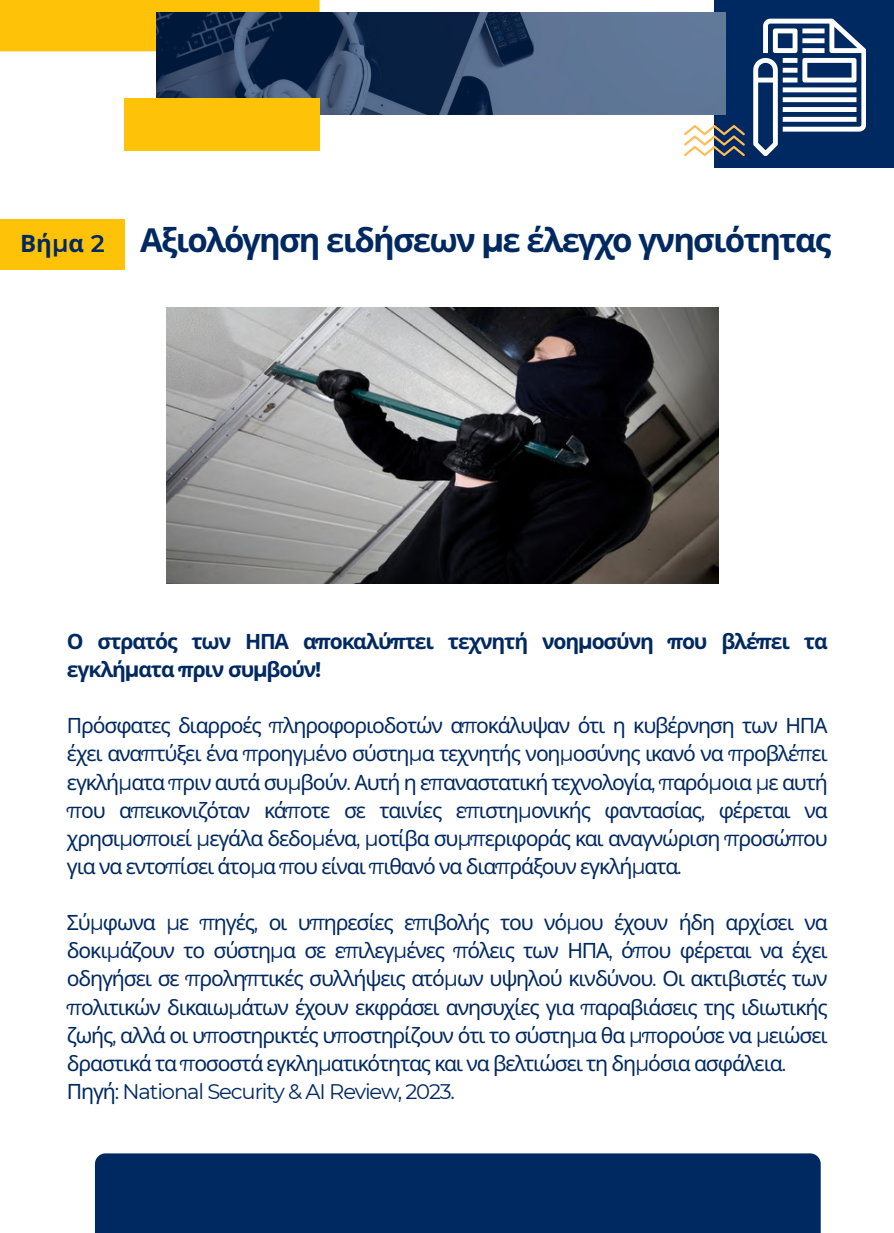
<style>
.page{position:relative;width:894px;height:1233px;background:#fff}
.page>*{position:absolute;margin:0;border:0;box-sizing:border-box;transform-origin:0 0}
.t1{font:700 33px "Noto Sans";letter-spacing:-.055em;color:#002961}
.t2{font:700 24px "Noto Sans";color:#002961}
.t3{font:21.15px/28px "Noto Sans";letter-spacing:-.055em;color:#002961;text-align:justify}
.t4{font:700 21.15px/28px "Noto Sans";letter-spacing:-.055em;color:#002961}
.t5{font:21.15px "Montserrat";letter-spacing:-.055em;color:#002961}
.s1{font-family:"Montserrat";font-weight:600}
.s2{font-family:"Montserrat"}
.s3{font-family:"Noto Sans"}
</style>
<div class="page">
<div style="left:95px;top:1153px;width:725px;height:80px;background:#002961"></div>
<div style="left:714px;top:0;width:179px;height:167px;background:#002961"></div>
<svg style="left:753px;top:19px;width:112px;height:137px"></svg>
<div style="left:0;top:0;width:319px;height:51px;background:#fec209"></div>
<svg style="left:684px;top:125px;width:60px;height:31px"></svg>
<svg style="left:156px;top:12px;width:570px;height:103px"></svg>
<div style="left:124px;top:99px;width:195px;height:52px;background:#fec209"></div>
<img style="left:167px;top:308px;width:551px;height:276px">
<div style="left:0;top:219px;width:124px;height:51px;background:#fec209"></div>
<p class="t2" style="left:20px;top:227px;width:86px">Βή<span class="s1">μ</span>α <span class="s1">2</span></p>
<h2 class="t1" style="left:140px;top:216px;width:692px">Αξιολόγηση ειδήσεων <span class="s2">μ</span>ε έλεγχο γνησιότητας</h2>
<p class="t4" style="left:67px;top:627px;width:762px">Ο στρατός των ΗΠΑ α<span class="s2">π</span>οκαλύ<span class="s2">π</span>τει τεχνητή νοη<span class="s2">μ</span>οσύνη <span class="s2">π</span>ου βλέ<span class="s2">π</span>ει τα εγκλή<span class="s2">μ</span>ατα <span class="s2">π</span>ριν συ<span class="s2">μ</span>βούν<span class="s2">!</span></p>
<p class="t3" style="left:67px;top:711px;width:762px">Πρόσφατες διαρροές <span class="s2">π</span>ληροφοριοδοτών α<span class="s2">π</span>οκάλυψαν ότι η κυβέρνηση των ΗΠΑ έχει ανα<span class="s2">π</span>τύξει ένα <span class="s2">π</span>ροηγ<span class="s2">μ</span>ένο σύστη<span class="s2">μ</span>α τεχνητής νοη<span class="s2">μ</span>οσύνης ικανό να <span class="s2">π</span>ροβλέ<span class="s2">π</span>ει εγκλή<span class="s2">μ</span>ατα <span class="s2">π</span>ριν αυτά συ<span class="s2">μ</span>βούν<span class="s2">.</span> Αυτή η ε<span class="s2">π</span>αναστατική τεχνολογία<span class="s2">, π</span>αρό<span class="s2">μ</span>οια <span class="s2">μ</span>ε αυτή <span class="s2">π</span>ου α<span class="s2">π</span>εικονιζόταν κά<span class="s2">π</span>οτε σε ταινίες ε<span class="s2">π</span>ιστη<span class="s2">μ</span>ονικής φαντασίας<span class="s2">,</span> φέρεται να χρησι<span class="s2">μ</span>ο<span class="s2">π</span>οιεί <span class="s2">μ</span>εγάλα δεδο<span class="s2">μ</span>ένα<span class="s2">, μ</span>οτίβα συ<span class="s2">μπ</span>εριφοράς και αναγνώριση <span class="s2">π</span>ροσώ<span class="s2">π</span>ου για να εντο<span class="s2">π</span>ίσει άτο<span class="s2">μ</span>α <span class="s2">π</span>ου είναι <span class="s2">π</span>ιθανό να δια<span class="s2">π</span>ράξουν εγκλή<span class="s2">μ</span>ατα<span class="s2">.</span></p>
<p class="t3" style="left:67px;top:908px;width:762px">Σύ<span class="s2">μ</span>φωνα <span class="s2">μ</span>ε <span class="s2">π</span>ηγές<span class="s2">,</span> οι υ<span class="s2">π</span>ηρεσίες ε<span class="s2">π</span>ιβολής του νό<span class="s2">μ</span>ου έχουν ήδη αρχίσει να δοκι<span class="s2">μ</span>άζουν το σύστη<span class="s2">μ</span>α σε ε<span class="s2">π</span>ιλεγ<span class="s2">μ</span>ένες <span class="s2">π</span>όλεις των ΗΠΑ<span class="s2">,</span> ό<span class="s2">π</span>ου φέρεται να έχει οδηγήσει σε <span class="s2">π</span>ρολη<span class="s2">π</span>τικές συλλήψεις ατό<span class="s2">μ</span>ων υψηλού κινδύνου<span class="s2">.</span> Οι ακτιβιστές των <span class="s2">π</span>ολιτικών δικαιω<span class="s2">μ</span>άτων έχουν εκφράσει ανησυχίες για <span class="s2">π</span>αραβιάσεις της ιδιωτικής ζωής<span class="s2">,</span> αλλά οι υ<span class="s2">π</span>οστηρικτές υ<span class="s2">π</span>οστηρίζουν ότι το σύστη<span class="s2">μ</span>α θα <span class="s2">μπ</span>ορούσε να <span class="s2">μ</span>ειώσει δραστικά τα <span class="s2">π</span>οσοστά εγκλη<span class="s2">μ</span>ατικότητας και να βελτιώσει τη δη<span class="s2">μ</span>όσια ασφάλεια<span class="s2">.</span></p>
<p class="t5" style="left:67px;top:1078px;width:389px"><span class="s3">Πηγή</span>: National Security &amp; AI Review, 2023.</p>
</div>
